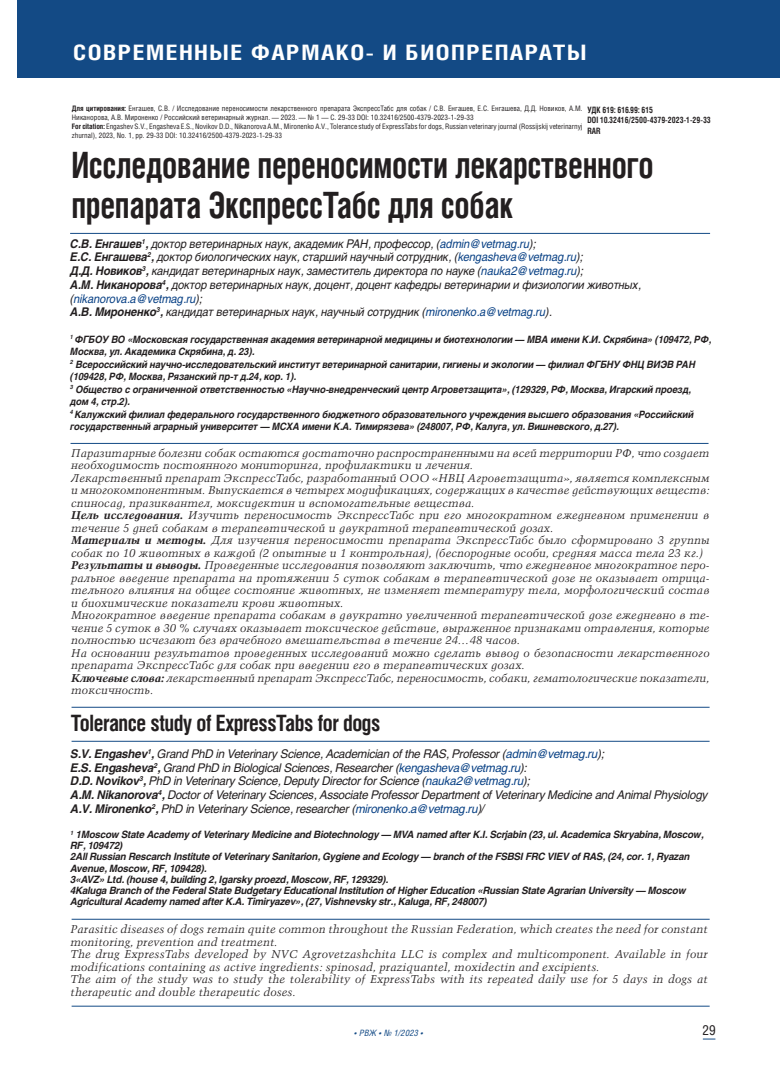
<style>
.page{position:relative;width:780px;height:1088px;background:#fff}
.page>*{position:absolute;margin:0;border:0;box-sizing:border-box;transform-origin:0 0}
.t1{font:700 36.25px/40px "Helios Cond";letter-spacing:-.01em;color:#231f20;scale:.88 1}
.t2{font:700 22.5px "Helios Cond";letter-spacing:-.02em;color:#231f20;scale:.93 1}
.t3{font:700 21.25px "Helios Cond";letter-spacing:.06em;color:#fff;scale:1.17 1}
.t4{font:13.75px "Helios Cond";color:#231f20}
.t5{font:italic 11.88px/13.8px "Helios";letter-spacing:-.02em;color:#231f20;scale:.93 1}
.t6{font:italic 11.88px/13.8px "Helios";letter-spacing:-.02em;color:#231f20}
.t7{font:italic 11.25px/12.5px "Talisman";letter-spacing:.01em;color:#231f20}
.t8{font:italic 700 10px/12.5px "Helios";letter-spacing:-.01em;color:#231f20;scale:.93 1}
.t9{font:italic 700 10px/11.2px "Helios";letter-spacing:-.01em;color:#231f20}
.t10{font:700 8.75px/10.5px "Helios Cond";color:#231f20;scale:.9 1}
.t11{font:italic 8.75px "Helios Cond";letter-spacing:.02em;color:#134a85}
.t12{font:7.5px/9px "Helios Cond";color:#231f20}
.s1{font-weight:700}
.s2{color:#094185}
</style>
<div class="page">
<svg style="left:702px;top:1039px;width:13px;height:1px"></svg>
<div style="left:18px;top:0;width:762px;height:78px;background:#134a85"></div>
<hr style="left:70px;top:233px;width:640px;height:1px;background:#134a85">
<hr style="left:70px;top:443px;width:638px;height:1px;background:#134a85">
<hr style="left:72px;top:707px;width:637px;height:1px;background:#134a85">
<hr style="left:72px;top:741px;width:637px;height:1px;background:#134a85">
<hr style="left:72px;top:919px;width:637px;height:1px;background:#134a85">
<hr style="left:72px;top:1006px;width:637px;height:1px;background:#134a85">
<h3 class="t3" style="left:73px;top:44px;width:440px">СОВРЕМЕННЫЕ ФАРМАКО- И БИОПРЕПАРАТЫ</h3>
<p class="t12" style="left:72px;top:105px;width:512px"><span class="s1">Для цитирования:</span> Енгашев, С.В. / Исследование переносимости лекарственного препарата ЭкспрессТабс для собак / С.В. Енгашев, Е.С. Енгашева, Д.Д. Новиков, А.М.<br>Никанорова, А.В. Мироненко / Российский ветеринарный журнал. — 2023. — № 1 — С. 29-33 DOI: 10.32416/2500-4379-2023-1-29-33<br><span class="s1">For citation:</span> Engashev S.V., Engasheva E.S., Novikov D.D., Nikanorova A.M., Mironenko A.V., Tolerance study of ExpressTabs for dogs, Russian veterinary journal (Rossijskij veterinarnyj zhurnal), 2023, No. 1, pp. 29-33 DOI: 10.32416/2500-4379-2023-1-29-33</p>
<p class="t10" style="left:587px;top:105px;width:139px">УДК 619: 616.99: 615<br>DOI 10.32416/2500-4379-2023-1-29-33<br>RAR</p>
<h1 class="t1" style="left:71px;top:149px;width:663px">Исследование переносимости лекарственного препарата ЭкспрессТабс для собак</h1>
<p class="t5" style="left:70px;top:238px;width:615px"><span class="s1">С.В. Енгашев</span><sup>1</sup><span class="s1">,</span> доктор ветеринарных наук, академик РАН, профессор, (<span class="s2">admin@vetmag.ru</span>);<br><span class="s1">Е.С. Енгашева</span><sup>2</sup><span class="s1">,</span> доктор биологических наук, старший научный сотрудник, (<span class="s2">kengasheva@vetmag.ru</span>);<br><span class="s1">Д.Д. Новиков</span><sup>3</sup><span class="s1">,</span> кандидат ветеринарных наук, заместитель директора по науке (<span class="s2">nauka2@vetmag.ru</span>);<br><span class="s1">А.М. Никанорова</span><sup>4</sup><span class="s1">,</span> доктор ветеринарных наук, доцент, доцент кафедры ветеринарии и физиологии животных, (<span class="s2">nikanorova.a@vetmag.ru</span>);<br><span class="s1">А.В. Мироненко</span><sup>3</sup><span class="s1">,</span> кандидат ветеринарных наук, научный сотрудник (<span class="s2">mironenko.a@vetmag.ru</span>).</p>
<p class="t8" style="left:70px;top:334px;width:690px"><sup>1</sup> ФГБОУ ВО «Московская государственная академия ветеринарной медицины и биотехнологии — МВА имени К.И. Скрябина» (109472, РФ, Москва, ул. Академика Скрябина, д. 23).<br><sup>2</sup> Всероссийский научно-исследовательский институт ветеринарной санитарии, гигиены и экологии — филиал ФГБНУ ФНЦ ВИЭВ РАН (109428, РФ, Москва, Рязанский пр-т д.24, кор. 1).<br><sup>3</sup> Общество с ограниченной ответственностью «Научно-внедренческий центр Агроветзащита», (129329, РФ, Москва, Игарский проезд, дом 4, стр.2).<br><sup>4</sup> Калужский филиал федерального государственного бюджетного образовательного учреждения высшего образования «Российский государственный аграрный университет — МСХА имени К.А. Тимирязева» (248007, РФ, Калуга, ул. Вишневского, д.27).</p>
<p class="t7" style="left:71px;top:448px;width:639px">Паразитарные болезни собак остаются достаточно распространенными на всей территории РФ, что создает необходимость постоянного мониторинга, профилактики и лечения.<br>Лекарственный препарат ЭкспрессТабс, разработанный ООО «НВЦ Агроветзащита», является комплексным и многокомпонентным. Выпускается в четырех модификациях, содержащих в качестве действующих веществ: спиносад, празиквантел, моксидектин и вспомогательные вещества.<br><span class="s1">Цель исследования.</span> Изучить переносимость ЭкспрессТабс при его многократном ежедневном применении в течение 5 дней собакам в терапевтической и двукратной терапевтической дозах.<br><span class="s1">Материалы и методы.</span> Для изучения переносимости препарата ЭкспрессТабс было сформировано 3 группы собак по 10 животных в каждой (2 опытные и 1 контрольная), (беспородные особи, средняя масса тела 23 кг.)<br><span class="s1">Результаты и выводы.</span> Проведенные исследования позволяют заключить, что ежедневное многократное перо&shy;ральное введение препарата на протяжении 5 суток собакам в терапевтической дозе не оказывает отрица&shy;тельного влияния на общее состояние животных, не изменяет температуру тела, морфологический состав и биохимические показатели крови животных.<br>Многократное введение препарата собакам в двукратно увеличенной терапевтической дозе ежедневно в те&shy;чение 5 суток в 30 % случаях оказывает токсическое действие, выраженное признаками отравления, которые полностью исчезают без врачебного вмешательства в течение 24…48 часов.<br>На основании результатов проведенных исследований можно сделать вывод о безопасности лекарственного препарата ЭкспрессТабс для собак при введении его в терапевтических дозах.<br><span class="s1">Ключевые слова:</span> лекарственный препарат ЭкспрессТабс, переносимость, собаки, гематологические показатели, токсичность.</p>
<h2 class="t2" style="left:71px;top:714px;width:334px">Tolerance study of ExpressTabs for dogs</h2>
<p class="t6" style="left:70px;top:748px;width:639px"><span class="s1">S.V. Engashev</span><sup>1</sup><span class="s1">,</span> Grand PhD in Veterinary Science, Academician of the RAS, Professor (<span class="s2">admin@vetmag.ru</span>);<br><span class="s1">E.S. Engasheva</span><sup>2</sup><span class="s1">,</span> Grand PhD in Biological Sciences, Researcher (<span class="s2">kengasheva@vetmag.ru</span>):<br><span class="s1">D.D. Novikov</span><sup>3</sup><span class="s1">,</span> PhD in Veterinary Science, Deputy Director for Science (<span class="s2">nauka2@vetmag.ru</span>);<br><span class="s1">A.M. Nikanorova</span><sup>4</sup><span class="s1">,</span> Doctor of Veterinary Sciences, Associate Professor Department of Veterinary Medicine and Animal Physiology <span class="s1">A.V. Mironenko</span><sup>2</sup><span class="s1">,</span> PhD in Veterinary Science, researcher (<span class="s2">mironenko.a@vetmag.ru</span>)/</p>
<p class="t9" style="left:70px;top:830px;width:634px"><sup>1</sup> 1Moscow State Academy of Veterinary Medicine and Biotechnology — MVA named after K.I. Scrjabin (23, ul. Academica Skryabina, Moscow, RF, 109472)<br>2All Russian Rescarch Institute of Veterinary Sanitarion, Gygiene and Ecology — branch of the FSBSI FRC VIEV of RAS, (24, cor. 1, Ryazan Avenue, Moscow, RF, 109428).<br>3«AVZ» Ltd. (house 4, building 2, Igarsky proezd, Moscow, RF, 129329).<br>4Kaluga Branch of the Federal State Budgetary Educational Institution of Higher Education «Russian State Agrarian University — Moscow Agricultural Academy named after K.A. Timiryazev», (27, Vishnevsky str., Kaluga, RF, 248007)</p>
<p class="t7" style="left:70px;top:924px;width:638px">Parasitic diseases of dogs remain quite common throughout the Russian Federation, which creates the need for constant monitoring, prevention and treatment.<br>The drug ExpressTabs developed by NVC Agrovetzashchita LLC is complex and multicomponent. Available in four modifications containing as active ingredients: spinosad, praziquantel, moxidectin and excipients.<br>The aim of the study was to study the tolerability of ExpressTabs with its repeated daily use for 5 days in dogs at therapeutic and double therapeutic doses.</p>
<p class="t11" style="left:354px;top:1029px;width:70px">• РВЖ • № 1/2023 •</p>
<p class="t4" style="left:702px;top:1024px;width:15px">29</p>
</div>
